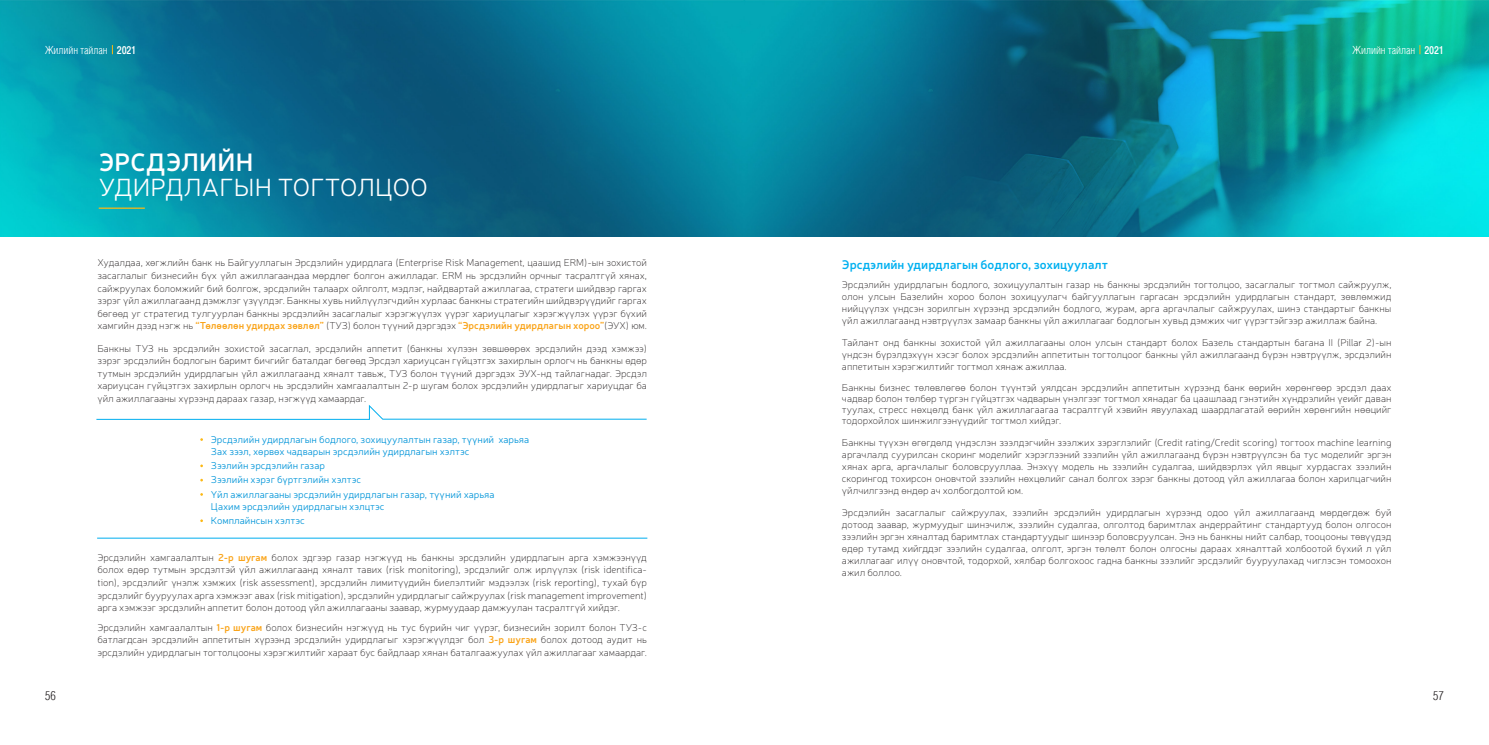
<style>
.page{position:relative;width:1489px;height:745px;background:#fff}
.page>*{position:absolute;margin:0;border:0;box-sizing:border-box;transform-origin:0 0}
.t1{font:300 25px "Neris";letter-spacing:.01em;color:#fff}
.t2{font:600 25px "Neris";letter-spacing:.01em;color:#fff}
.t3{font:600 12.5px "Neris";color:#00b0f0}
.t4{font:12.5px "MAK Helios";color:#231f20}
.t5{font:11.25px "MAK Helios";color:#fff}
.t6{font:100 10px/12px "Neris";color:#231f20;text-align:justify}
.t7{font:100 10px/12.5px "Neris";color:#221e1f;text-align:justify}
.t8{font:300 10px/14.2px "Neris";color:#0095d9}
.t9{font:300 10px/12px "Neris";color:#0094d9}
.s1{font-weight:700}
.s2{font-weight:600;color:#faa419}
</style>
<div class="page">
<img style="left:0;top:0;width:1488px;height:236px">
<hr style="left:99px;top:207px;width:46px;height:2px;background:#fcb814">
<hr style="left:97px;top:537px;width:550px;height:1px;background:#00aeef">
<svg style="left:96px;top:405px;width:551px;height:14px"></svg>
<p class="t5" style="left:45px;top:44px;width:93px">Жилийн тайлан <span class="s1">2021</span></p>
<p class="t5" style="left:1352px;top:44px;width:93px">Жилийн тайлан <span class="s1">2021</span></p>
<h1 class="t2" style="left:99px;top:144px;width:156px">ЭРСДЭЛИЙН</h1>
<h1 class="t1" style="left:99px;top:171px;width:330px">УДИРДЛАГЫН ТОГТОЛЦОО</h1>
<p class="t7" style="left:97px;top:256px;width:551px">Худалдаа, хөгжлийн банк нь Байгууллагын Эрсдэлийн удирдлага (Enterprise Risk Management, цаашид ERM)-ын зохистой засаглалыг бизнесийн бүх үйл ажиллагаандаа мөрдлөг болгон ажилладаг. ERM нь эрсдэлийн орчныг тасралтгүй хянах, сайжруулах боломжийг бий болгож, эрсдэлийн талаарх ойлголт, мэдлэг, найдвартай ажиллагаа, стратеги шийдвэр гаргах зэрэг үйл ажиллагаанд дэмжлэг үзүүлдэг. Банкны хувь нийлүүлэгчдийн хурлаас банкны стратегийн шийдвэрүүдийг гаргах бөгөөд уг стратегид тулгуурлан банкны эрсдэлийн засаглалыг хэрэгжүүлэх үүрэг хариуцлагыг хэрэгжүүлэх үүрэг бүхий хамгийн дээд нэгж нь <span class="s2">“Төлөөлөн удирдах зөвлөл”</span> (ТУЗ) болон түүний дэргэдэх <span class="s2">“Эрсдэлийн удирдлагын хороо”</span>(ЭУХ) юм.</p>
<p class="t7" style="left:97px;top:341px;width:551px">Банкны ТУЗ нь эрсдэлийн зохистой засаглал, эрсдэлийн аппетит (банкны хүлээн зөвшөөрөх эрсдэлийн дээд хэмжээ) зэрэг эрсдэлийн бодлогын баримт бичгийг баталдаг бөгөөд Эрсдэл хариуцсан гүйцэтгэх захирлын орлогч нь банкны өдөр тутмын эрсдэлийн удирдлагын үйл ажиллагаанд хяналт тавьж, ТУЗ болон түүний дэргэдэх ЭУХ-нд тайлагнадаг. Эрсдэл хариуцсан гүйцэтгэх захирлын орлогч нь эрсдэлийн хамгаалалтын 2-р шугам болох эрсдэлийн удирдлагыг хариуцдаг ба үйл ажиллагааны хүрээнд дараах газар, нэгжүүд хамаардаг.</p>
<p class="t9" style="left:211px;top:433px;width:320px">Эрсдэлийн удирдлагын бодлого, зохицуулалтын газар, түүний харьяа<br>Зах зээл, хөрвөх чадварын эрсдэлийн удирдлагын хэлтэс</p>
<p class="t8" style="left:211px;top:458px;width:285px">Зээлийн эрсдэлийн газар<br>Зээлийн хэрэг бүртгэлийн хэлтэс<br>Үйл ажиллагааны эрсдэлийн удирдлагын газар, түүний харьяа</p>
<p class="t8" style="left:211px;top:498px;width:175px">Цахим эрсдэлийн удирдлагын хэлцтэс<br>Комплайнсын хэлтэс</p>
<p class="t7" style="left:97px;top:550px;width:551px">Эрсдэлийн хамгаалалтын <span class="s2">2-р шугам</span> болох эдгээр газар нэгжүүд нь банкны эрсдэлийн удирдлагын арга хэмжээнүүд болох өдөр тутмын эрсдэлтэй үйл ажиллагаанд хяналт тавих (risk monitoring), эрсдэлийг олж ирлүүлэх (risk identifica&shy;tion), эрсдэлийг үнэлж хэмжих (risk assessment), эрсдэлийн лимитүүдийн биелэлтийг мэдээлэх (risk reporting), тухай бүр эрсдэлийг бууруулах арга хэмжээг авах (risk mitigation), эрсдэлийн удирдлагыг сайжруулах (risk management improvement) арга хэмжээг эрсдэлийн аппетит болон дотоод үйл ажиллагааны заавар, журмуудаар дамжуулан тасралтгүй хийдэг.</p>
<p class="t7" style="left:97px;top:620px;width:551px">Эрсдэлийн хамгаалалтын <span class="s2">1-р шугам</span> болох бизнесийн нэгжүүд нь тус бүрийн чиг үүрэг, бизнесийн зорилт болон ТУЗ-с батлагдсан эрсдэлийн аппетитын хүрээнд эрсдэлийн удирдлагыг хэрэгжүүлдэг бол <span class="s2">3-р шугам</span> болох дотоод аудит нь эрсдэлийн удирдлагын тогтолцооны хэрэгжилтийг хараат бус байдлаар хянан баталгаажуулах үйл ажиллагааг хамаардаг.</p>
<p class="t3" style="left:842px;top:256px;width:267px">Эрсдэлийн удирдлагын бодлого, зохицуулалт</p>
<p class="t6" style="left:842px;top:278px;width:551px">Эрсдэлийн удирдлагын бодлого, зохицуулалтын газар нь банкны эрсдэлийн тогтолцоо, засаглалыг тогтмол сайжруулж, олон улсын Базелийн хороо болон зохицуулагч байгууллагын гаргасан эрсдэлийн удирдлагын стандарт, зөвлөмжид нийцүүлэх үндсэн зорилгын хүрээнд эрсдэлийн бодлого, журам, арга аргачлалыг сайжруулах, шинэ стандартыг банкны үйл ажиллагаанд нэвтрүүлэх замаар банкны үйл ажиллагааг бодлогын хувьд дэмжих чиг үүрэгтэйгээр ажиллаж байна.</p>
<p class="t6" style="left:842px;top:336px;width:551px">Тайлант онд банкны зохистой үйл ажиллагааны олон улсын стандарт болох Базель стандартын багана II (Pillar 2)-ын үндсэн бүрэлдэхүүн хэсэг болох эрсдэлийн аппетитын тогтолцоог банкны үйл ажиллагаанд бүрэн нэвтрүүлж, эрсдэлийн аппетитын хэрэгжилтийг тогтмол хянаж ажиллаа.</p>
<p class="t6" style="left:842px;top:382px;width:551px;line-height:10.8px">Банкны бизнес төлөвлөгөө болон түүнтэй уялдсан эрсдэлийн аппетитын хүрээнд банк өөрийн хөрөнгөөр эрсдэл даах чадвар болон төлбөр түргэн гүйцэтгэх чадварын үнэлгээг тогтмол хянадаг ба цаашлаад гэнэтийн хүндрэлийн үеийг даван туулах, стресс нөхцөлд банк үйл ажиллагаагаа тасралтгүй хэвийн явуулахад шаардлагатай өөрийн хөрөнгийн нөөцийг тодорхойлох шинжилгээнүүдийг тогтмол хийдэг.</p>
<p class="t6" style="left:842px;top:436px;width:551px">Банкны түүхэн өгөгдөлд үндэслэн зээлдэгчийн зээлжих зэрэглэлийг (Credit rating/Credit scoring) тогтоох machine learning аргачлалд суурилсан скоринг моделийг хэрэглээний зээлийн үйл ажиллагаанд бүрэн нэвтрүүлсэн ба тус моделийг эргэн хянах арга, аргачлалыг боловсрууллаа. Энэхүү модель нь зээлийн судалгаа, шийдвэрлэх үйл явцыг хурдасгах зээлийн скорингод тохирсон оновчтой зээлийн нөхцөлийг санал болгох зэрэг банкны дотоод үйл ажиллагаа болон харилцагчийн үйлчилгээнд өндөр ач холбогдолтой юм.</p>
<p class="t6" style="left:842px;top:506px;width:551px">Эрсдэлийн засаглалыг сайжруулах, зээлийн эрсдэлийн удирдлагын хүрээнд одоо үйл ажиллагаанд мөрдөгдөж буй дотоод заавар, журмуудыг шинэчилж, зээлийн судалгаа, олголтод баримтлах андеррайтинг стандартууд болон олгосон зээлийн эргэн хяналтад баримтлах стандартуудыг шинээр боловсруулсан. Энэ нь банкны нийт салбар, тооцооны төвүүдэд өдөр тутамд хийгддэг зээлийн судалгаа, олголт, эргэн төлөлт болон олгосны дараах хяналттай холбоотой бүхий л үйл ажиллагааг илүү оновчтой, тодорхой, хялбар болгохоос гадна банкны зээлийг эрсдэлийг бууруулахад чиглэсэн томоохон ажил боллоо.</p>
<p class="t4" style="left:45px;top:688px;width:12px">56</p>
<p class="t4" style="left:1433px;top:688px;width:12px">57</p>
</div>
